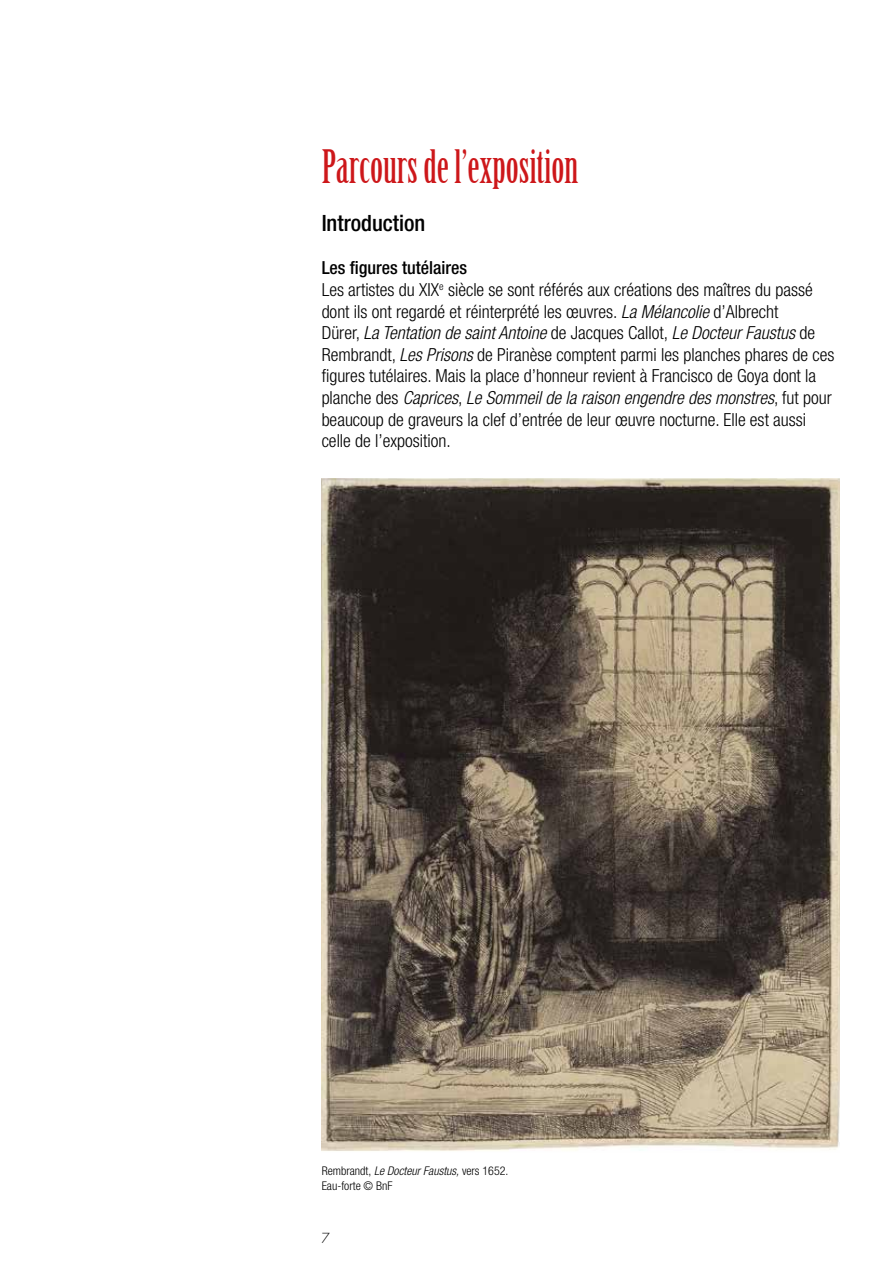
<style>
.page{position:relative;width:893px;height:1263px;background:#fff}
.page>*{position:absolute;margin:0;border:0;box-sizing:border-box;transform-origin:0 0}
.t1{font:45px "Birch Std";color:#cd171a}
.t2{font:500 condensed 22.5px "Helvetica Neue LT Std";color:#000}
.t3{font:300 condensed 18px/21.6px "Helvetica Neue LT Std";color:#000}
.t4{font:300 13.5px "Futura";color:#000}
.t5{font:300 condensed 12px/14.4px "Helvetica Neue LT Std";color:#000}
.s1{font-weight:500}
.s2{font-style:italic}
</style>
<div class="page">
<img style="left:322px;top:478px;width:517px;height:673px">
<h1 class="t1" style="left:322px;top:141px;width:258px">Parcours de l’exposition</h1>
<p class="t2" style="left:322px;top:210px;width:105px">Introduction</p>
<p class="t3" style="left:322px;top:257px;width:514px"><span class="s1">Les figures tutélaires<br></span>Les artistes du XIX<sup>e</sup> siècle se sont référés aux créations des maîtres du passé dont ils ont regardé et réinterprété les œuvres. <span class="s2">La Mélancolie</span> d’Albrecht<br>Dürer, <span class="s2">La Tentation de saint Antoine</span> de Jacques Callot, <span class="s2">Le Docteur Faustus</span> de Rembrandt, <span class="s2">Les Prisons</span> de Piranèse comptent parmi les planches phares de ces figures tutélaires. Mais la place d’honneur revient à Francisco de Goya dont la planche des <span class="s2">Caprices</span>, <span class="s2">Le Sommeil de la raison engendre des monstres</span>, fut pour beaucoup de graveurs la clef d’entrée de leur œuvre nocturne. Elle est aussi celle de l’exposition.</p>
<p class="t5" style="left:322px;top:1164px;width:188px">Rembrandt, <span class="s2">Le Docteur Faustus,</span> vers 1652.<br>Eau-forte © BnF</p>
<p class="t4" style="left:321px;top:1229px;width:10px">7</p>
</div>
